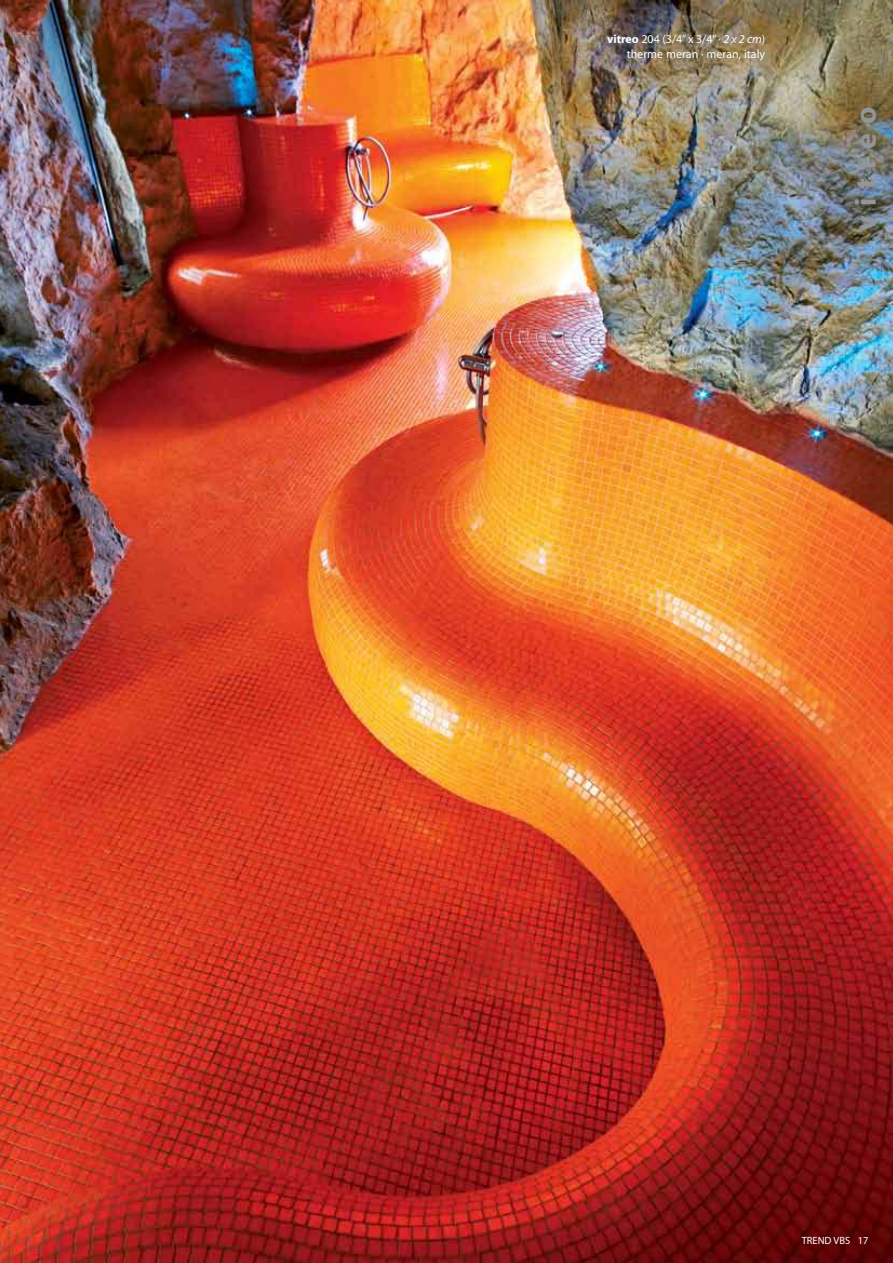
<style>
.page{position:relative;width:893px;height:1263px;background:#fff}
.page>*{position:absolute;margin:0;border:0;box-sizing:border-box;transform-origin:0 0}
.t1{font:700 30px "Myriad Pro";letter-spacing:.3em;color:#939598}
.t2{font:12px/14.4px "Myriad Pro";color:#fff;text-align:right}
.t3{font:10.5px "Myriad Pro";color:#fff}
.s1{font-weight:700}
.s2{font-style:italic}
</style>
<div class="page">
<img style="left:0;top:0;width:893px;height:1263px">
<p class="t2" style="left:607px;top:33px;width:160px"><span class="s1">vitreo</span> 204 (3/4” x 3/4” · <span class="s2">2 x 2 cm</span>) therme meran · meran, italy</p>
<h1 class="t1" style="left:854px;top:231px;width:126px;rotate:-90deg">vitreo</h1>
<p class="t3" style="left:802px;top:1237px;width:68px">TREND VBS 17</p>
</div>
